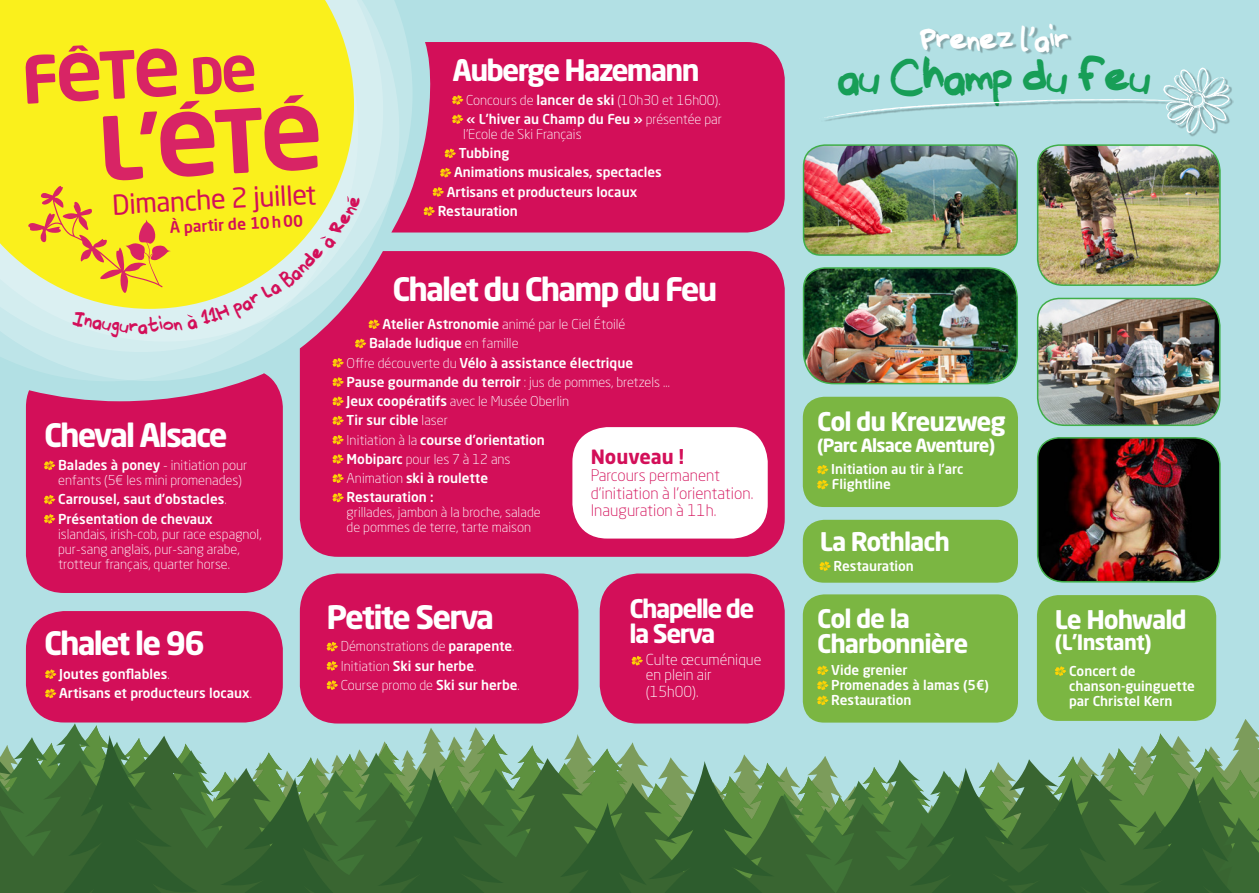
<style>
.page{position:relative;width:1259px;height:893px;background:#b2e0e4}
.page>*{position:absolute;margin:0;border:0;box-sizing:border-box;transform-origin:0 0}
.t1{font:700 86.4px "NEO Titre";color:#d82465}
.t2{font:700 64.35px "NEO Titre";color:#d82465}
.t3{font:45.45px "Runaway Lies";letter-spacing:-.065em;color:#179e57}
.t4{font:700 31.95px "Neo Sans Std";letter-spacing:-.06em;color:#fff}
.t5{font:31.95px "Runaway Lies";letter-spacing:-.065em;color:#fff}
.t6{font:700 29.25px "Neo Sans Std";letter-spacing:-.06em;color:#fff}
.t7{font:27.15px "Neo Sans Std";color:#d30f59}
.t8{font:700 25.5px "Neo Sans Std";letter-spacing:-.04em;color:#fff}
.t9{font:700 25.35px/25px "Neo Sans Std";letter-spacing:-.04em;color:#fff}
.t10{font:700 25.35px/25px "Neo Sans Std";letter-spacing:-.06em;color:#fff}
.t11{font:700 21px "Neo Sans Std";letter-spacing:-.03em;color:#fff}
.t12{font:700 19.5px "Neo Sans Std";color:#d30f59}
.t13{font:700 18px "Neo Sans Std";letter-spacing:-.04em;color:#fff}
.t14{font:300 15.9px/17.5px "Neo Sans Std";color:#d30f59}
.t15{font:500 15.75px "Neo Sans Std";color:#d30f59}
.t16{font:300 15px/15px "Neo Sans Std";color:#fff}
.t17{font:300 13.5px/15px "Neo Sans Std";color:#fff}
.t18{font:500 13.5px/15px "Neo Sans Std";color:#fff}
.s1{font-size:49.05px}
.s2{font-weight:500}
.s3{font-weight:300}
</style>
<div class="page">
<svg style="left:0;top:352px;width:300px;height:29px;fill:#c1e6e9"></svg>
<svg style="left:383px;top:0;width:29px;height:233px"></svg>
<svg style="left:0;top:0;width:383px;height:352px;background:#cfebed"></svg>
<div style="left:0;top:0;width:354px;height:309px;background:#faf01c"></div>
<img style="left:922px;top:25px;width:150px;height:30px">
<svg style="left:824px;top:68px;width:405px;height:65px"></svg>
<img style="left:1036px;top:437px;width:185px;height:146px">
<img style="left:1036px;top:297px;width:185px;height:129px">
<svg style="left:26px;top:373px;width:257px;height:220px;background:#cf2567"></svg>
<div style="left:26px;top:611px;width:257px;height:111px;background:#d30f59;border-radius:38px"></div>
<div style="left:300px;top:573px;width:278px;height:150px;background:#d30f59;border-radius:38px"></div>
<div style="left:600px;top:573px;width:184px;height:150px;background:#d30f59;border-radius:38px"></div>
<div style="left:300px;top:251px;width:484px;height:306px;background:#d30f59"></div>
<svg style="left:391px;top:42px;width:393px;height:190px;background:#d02064"></svg>
<svg style="left:451px;top:94px;width:13px;height:11px"></svg>
<svg style="left:451px;top:114px;width:13px;height:10px"></svg>
<svg style="left:444px;top:148px;width:13px;height:10px"></svg>
<svg style="left:439px;top:167px;width:13px;height:11px"></svg>
<svg style="left:432px;top:186px;width:13px;height:11px"></svg>
<svg style="left:423px;top:206px;width:13px;height:10px"></svg>
<svg style="left:43px;top:460px;width:13px;height:10px"></svg>
<svg style="left:43px;top:494px;width:13px;height:11px"></svg>
<svg style="left:43px;top:513px;width:13px;height:11px"></svg>
<svg style="left:326px;top:642px;width:12px;height:10px"></svg>
<svg style="left:326px;top:661px;width:12px;height:10px"></svg>
<svg style="left:326px;top:680px;width:12px;height:10px"></svg>
<svg style="left:45px;top:669px;width:12px;height:10px"></svg>
<svg style="left:45px;top:688px;width:12px;height:10px"></svg>
<svg style="left:631px;top:656px;width:12px;height:10px"></svg>
<svg style="left:331px;top:357px;width:14px;height:11px"></svg>
<svg style="left:331px;top:377px;width:14px;height:10px"></svg>
<svg style="left:331px;top:396px;width:14px;height:10px"></svg>
<svg style="left:331px;top:415px;width:14px;height:11px"></svg>
<svg style="left:331px;top:434px;width:14px;height:11px"></svg>
<svg style="left:331px;top:454px;width:14px;height:10px"></svg>
<svg style="left:331px;top:473px;width:14px;height:10px"></svg>
<svg style="left:331px;top:492px;width:14px;height:11px"></svg>
<img style="left:1036px;top:144px;width:185px;height:142px">
<img style="left:802px;top:144px;width:216px;height:112px">
<img style="left:802px;top:267px;width:216px;height:118px">
<svg style="left:58px;top:722px;width:191px;height:12px"></svg>
<svg style="left:0;top:735px;width:1259px;height:158px"></svg>
<div style="left:803px;top:594px;width:215px;height:129px;background:#7bb642;border-radius:21px"></div>
<svg style="left:817px;top:665px;width:12px;height:40px"></svg>
<div style="left:803px;top:520px;width:215px;height:63px;background:#7bb642;border-radius:21px"></div>
<svg style="left:819px;top:561px;width:12px;height:10px"></svg>
<div style="left:1037px;top:595px;width:179px;height:126px;background:#7bb642;border-radius:21px"></div>
<svg style="left:1055px;top:666px;width:11px;height:10px"></svg>
<div style="left:803px;top:397px;width:215px;height:110px;background:#7bb642;border-radius:21px"></div>
<svg style="left:817px;top:465px;width:12px;height:25px"></svg>
<div style="left:572px;top:427px;width:195px;height:112px;background:#fff;border-radius:35px"></div>
<svg style="left:27px;top:185px;width:354px;height:164px;background:#e5d97a"></svg>
<p class="t2" style="left:20px;top:39px;width:236px;rotate:-3deg">fête <span class="s1">de</span></p>
<p class="t1" style="left:96px;top:93px;width:226px;rotate:-3deg">l’été</p>
<p class="t7" style="left:111px;top:188px;width:206px;rotate:-3deg">Dimanche 2 juillet</p>
<p class="t15" style="left:169px;top:218px;width:135px;rotate:-3deg">À partir de 10h00</p>
<p class="t6" style="left:452px;top:52px;width:249px">Auberge Hazemann</p>
<p class="t17" style="left:466px;top:92px;width:256px">Concours de <span class="s2">lancer de ski</span> (10h30 et 16h00).</p>
<p class="t17" style="left:463px;top:111px;width:260px"><span class="s2">« L’hiver au Champ du Feu »</span> présentée par l’Ecole de Ski Français</p>
<p class="t18" style="left:459px;top:145px;width:52px">Tubbing</p>
<p class="t18" style="left:454px;top:165px;width:209px">Animations musicales, spectacles</p>
<p class="t18" style="left:447px;top:184px;width:192px">Artisans et producteurs locaux</p>
<p class="t18" style="left:438px;top:203px;width:82px">Restauration</p>
<p class="t4" style="left:44px;top:414px;width:185px">Cheval Alsace</p>
<p class="t17" style="left:58px;top:458px;width:191px"><span class="s2">Balades à poney</span> - initiation pour enfants (5€ les mini promenades)</p>
<p class="t18" style="left:58px;top:492px;width:170px">Carrousel, saut d’obstacles<span class="s3">.</span></p>
<p class="t17" style="left:58px;top:511px;width:205px"><span class="s2">Présentation de chevaux </span>islandais, irish-cob, pur race espagnol, pur-sang anglais, pur-sang arabe, trotteur français, quarter horse.</p>
<p class="t4" style="left:44px;top:623px;width:162px">Chalet le 96</p>
<p class="t18" style="left:59px;top:666px;width:112px">Joutes gonflables<span class="s3">.</span></p>
<p class="t18" style="left:59px;top:685px;width:194px">Artisans et producteurs locaux<span class="s3">.</span></p>
<p class="t4" style="left:392px;top:268px;width:326px">Chalet du Champ du Feu</p>
<p class="t17" style="left:383px;top:316px;width:244px"><span class="s2">Atelier Astronomie</span> animé par le Ciel Étoilé</p>
<p class="t18" style="left:369px;top:335px;width:151px">Balade ludique <span class="s3">en famille</span></p>
<p class="t18" style="left:347px;top:355px;width:288px"><span class="s3">Offre découverte du</span> Vélo à assistance électrique</p>
<p class="t18" style="left:347px;top:374px;width:325px">Pause gourmande du terroir <span class="s3">: jus de pommes, bretzels …</span></p>
<p class="t17" style="left:347px;top:393px;width:224px"><span class="s2">Jeux coopératifs</span> avec le Musée Oberlin</p>
<p class="t18" style="left:347px;top:412px;width:103px">Tir sur cible <span class="s3">laser</span></p>
<p class="t18" style="left:347px;top:432px;width:200px"><span class="s3">Initiation à la</span> course d’orientation</p>
<p class="t17" style="left:347px;top:451px;width:165px"><span class="s2">Mobiparc</span> pour les 7 à 12 ans</p>
<p class="t18" style="left:347px;top:470px;width:143px"><span class="s3">Animation</span> ski à roulette</p>
<p class="t17" style="left:347px;top:490px;width:196px"><span class="s2">Restauration :<br></span>grillades, jambon à la broche, salade de pommes de terre, tarte maison</p>
<p class="t12" style="left:591px;top:444px;width:95px">Nouveau !</p>
<p class="t14" style="left:591px;top:466px;width:164px">Parcours permanent d’initiation à l’orientation.<br>Inauguration à 11h.</p>
<p class="t4" style="left:327px;top:597px;width:169px">Petite Serva</p>
<p class="t17" style="left:341px;top:639px;width:175px">Démonstrations de <span class="s2">parapente</span>.</p>
<p class="t17" style="left:341px;top:658px;width:137px">Initiation <span class="s2">Ski sur herbe</span>.</p>
<p class="t17" style="left:341px;top:677px;width:181px">Course promo de <span class="s2">Ski sur herbe</span>.</p>
<p class="t10" style="left:629px;top:596px;width:127px">Chapelle de la Serva</p>
<p class="t16" style="left:646px;top:652px;width:117px">Culte œcuménique en plein air</p>
<p class="t16" style="left:646px;top:684px;width:54px">(15h00).</p>
<p class="t5" style="left:919px;top:18px;width:152px">Prenez l’air</p>
<p class="t3" style="left:837px;top:47px;width:317px">au Champ du feu</p>
<p class="t8" style="left:817px;top:405px;width:190px">Col du Kreuzweg</p>
<p class="t13" style="left:817px;top:433px;width:180px">(Parc Alsace Aventure)</p>
<p class="t18" style="left:831px;top:462px;width:134px">Initiation au tir à l’arc</p>
<p class="t18" style="left:832px;top:477px;width:61px">Flightline</p>
<p class="t9" style="left:820px;top:529px;width:132px">La Rothlach</p>
<p class="t18" style="left:833px;top:558px;width:82px">Restauration</p>
<p class="t9" style="left:817px;top:606px;width:153px">Col de la<br>Charbonnière</p>
<p class="t18" style="left:831px;top:662px;width:78px">Vide grenier</p>
<p class="t18" style="left:831px;top:677px;width:159px">Promenades à lamas (5€)</p>
<p class="t18" style="left:831px;top:692px;width:82px">Restauration</p>
<p class="t9" style="left:1055px;top:607px;width:133px">Le Hohwald</p>
<p class="t11" style="left:1055px;top:629px;width:98px">(L’Instant)</p>
<p class="t18" style="left:1069px;top:663px;width:127px">Concert de chanson-guinguette par Christel Kern</p>
</div>
